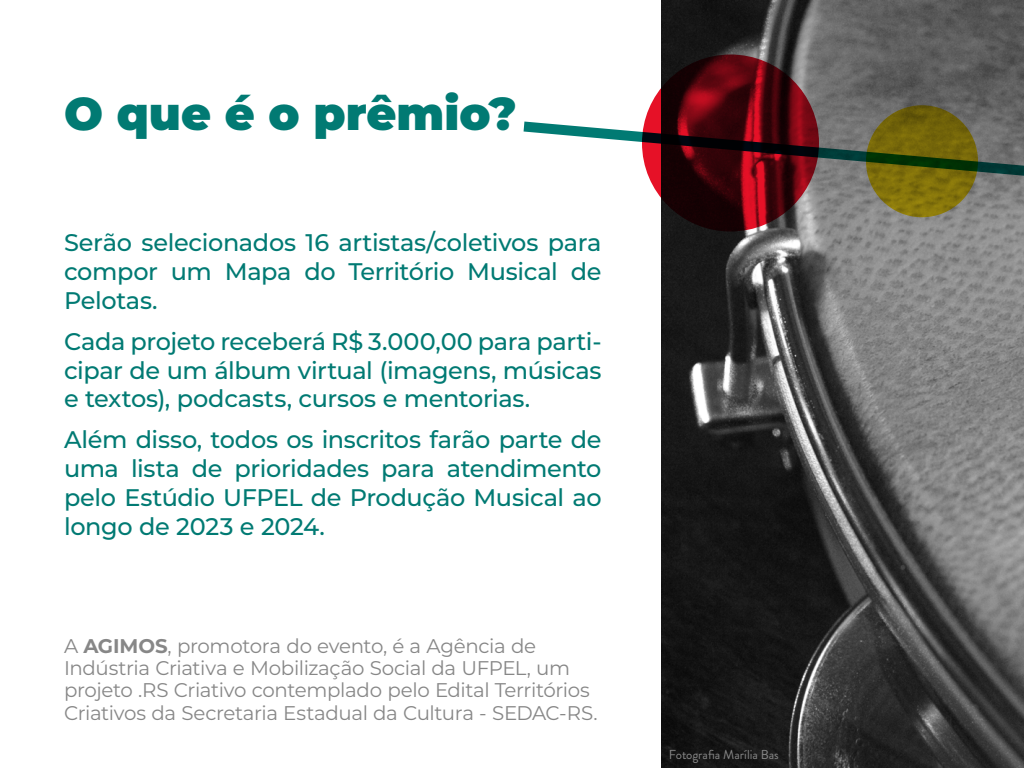
<style>
.page{position:relative;width:1024px;height:768px;background:#fff}
.page>*{position:absolute;margin:0;border:0;box-sizing:border-box;transform-origin:0 0}
.t1{font:900 46px "Montserrat";color:#017a73}
.t2{font:500 24px/28.8px "Montserrat";letter-spacing:-.015em;color:#017a73;text-align:justify}
.t3{font:19.8px/22.5px "Montserrat";letter-spacing:-.02em;color:#878787}
.t4{font:13px "Brandon Grotesque";letter-spacing:-.005em;color:#878787}
.s1{font-weight:700}
</style>
<div class="page">
<img style="left:661px;top:0;width:363px;height:768px">
<svg style="left:642px;top:54px;width:177px;height:178px;background:#52060e"></svg>
<svg style="left:866px;top:105px;width:112px;height:112px;background:#7d6d0b"></svg>
<svg style="left:523px;top:121px;width:501px;height:61px"></svg>
<h1 class="t1" style="left:64px;top:79px;width:454px">O que é o prêmio?</h1>
<p class="t2" style="left:64px;top:228px;width:539px">Serão selecionados 16 artistas/coletivos para compor um Mapa do Território Musical de Pelotas.</p>
<p class="t2" style="left:64px;top:326px;width:539px">Cada projeto receberá R$ 3.000,00 para parti&shy;cipar de um álbum virtual (imagens, músicas e textos), podcasts, cursos e mentorias.</p>
<p class="t2" style="left:64px;top:424px;width:539px">Além disso, todos os inscritos farão parte de uma lista de prioridades para atendimento pelo Estúdio UFPEL de Produção Musical ao longo de 2023 e 2024.</p>
<p class="t3" style="left:64px;top:634px;width:535px">A <span class="s1">AGIMOS</span>, promotora do evento, é a Agência de Indústria Criativa e Mobilização Social da UFPEL, um projeto .RS Criativo contemplado pelo Edital Territórios Criativos da Secretaria Estadual da Cultura - SEDAC-RS.</p>
<p class="t4" style="left:669px;top:746px;width:111px">Fotografia Marília Bas</p>
</div>
